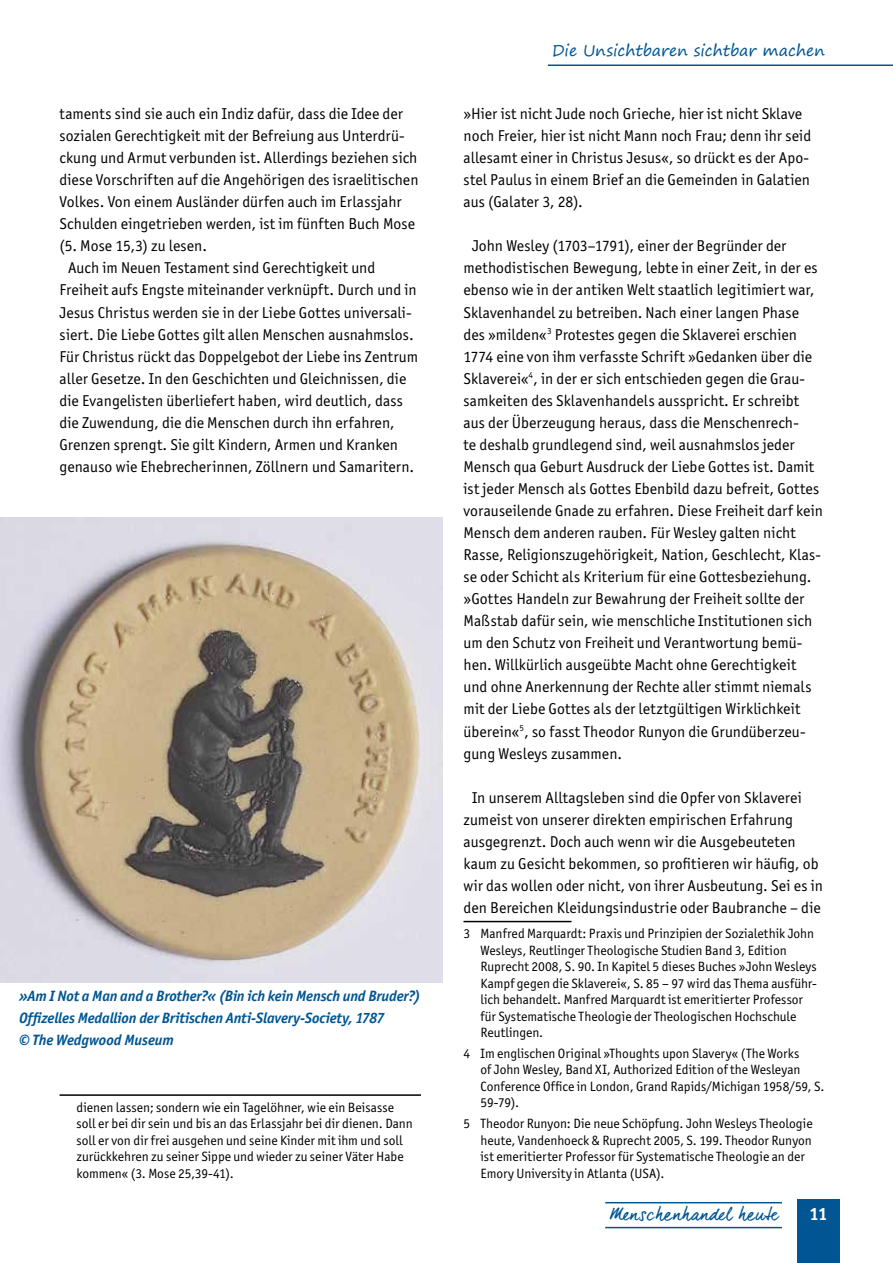
<style>
.page{position:relative;width:893px;height:1263px;background:#fff}
.page>*{position:absolute;margin:0;border:0;box-sizing:border-box;transform-origin:0 0}
.t1{font:18px "dear Joe 6";color:#005592}
.t2{font:700 18px "Officina Sans ITC Std";color:#fff}
.t3{font:15.75px/22px "Officina Sans ITC Std";letter-spacing:.005em;color:#000}
.t4{font:15.75px "Segoe Print";color:#005592}
.t5{font:italic 700 15px/22px "Officina Sans ITC Std";letter-spacing:-.01em;color:#005592}
.t6{font:13.5px/16.5px "Officina Sans ITC Std";color:#000}
</style>
<div class="page">
<div style="left:797px;top:1199px;width:43px;height:64px;background:#005592"></div>
<hr style="left:605px;top:1202px;width:177px;height:1px;background:#005592">
<hr style="left:605px;top:1227px;width:177px;height:1px;background:#005592">
<hr style="left:548px;top:65px;width:345px;height:1px;background:#005592">
<hr style="left:60px;top:1094px;width:361px;height:2px;background:#000">
<hr style="left:463px;top:921px;width:108px;height:1px;background:#000">
<img style="left:0;top:518px;width:442px;height:465px">
<p class="t3" style="left:60px;top:103px;width:345px">taments sind sie auch ein Indiz dafür, dass die Idee der</p>
<p class="t3" style="left:60px;top:125px;width:347px">sozialen Gerechtigkeit mit der Befreiung aus Unterdrü-</p>
<p class="t3" style="left:60px;top:147px;width:359px">ckung und Armut verbunden ist. Allerdings beziehen sich</p>
<p class="t3" style="left:60px;top:169px;width:360px">diese Vorschriften auf die Angehörigen des israelitischen</p>
<p class="t3" style="left:60px;top:191px;width:344px">Volkes. Von einem Ausländer dürfen auch im Erlassjahr</p>
<p class="t3" style="left:60px;top:213px;width:357px">Schulden eingetrieben werden, ist im fünften Buch Mose</p>
<p class="t3" style="left:60px;top:235px;width:149px">(5. Mose 15,3) zu lesen.</p>
<p class="t3" style="left:68px;top:257px;width:309px">Auch im Neuen Testament sind Gerechtigkeit und</p>
<p class="t3" style="left:60px;top:279px;width:359px">Freiheit aufs Engste miteinander verknüpft. Durch und in</p>
<p class="t3" style="left:60px;top:301px;width:354px">Jesus Christus werden sie in der Liebe Gottes universali-</p>
<p class="t3" style="left:60px;top:323px;width:356px">siert. Die Liebe Gottes gilt allen Menschen ausnahmslos.</p>
<p class="t3" style="left:60px;top:345px;width:360px">Für Christus rückt das Doppelgebot der Liebe ins Zentrum</p>
<p class="t3" style="left:60px;top:367px;width:348px">aller Gesetze. In den Geschichten und Gleichnissen, die</p>
<p class="t3" style="left:60px;top:389px;width:345px">die Evangelisten überliefert haben, wird deutlich, dass</p>
<p class="t3" style="left:60px;top:411px;width:337px">die Zuwendung, die die Menschen durch ihn erfahren,</p>
<p class="t3" style="left:60px;top:433px;width:340px">Grenzen sprengt. Sie gilt Kindern, Armen und Kranken</p>
<p class="t3" style="left:60px;top:455px;width:356px">genauso wie Ehebrecherinnen, Zöllnern und Samaritern.</p>
<p class="t5" style="left:19px;top:985px;width:403px">»Am I Not a Man and a Brother?« (Bin ich kein Mensch und Bruder?)<br>Offizelles Medallion der Britischen Anti-Slavery-Society, 1787<br>© The Wedgwood Museum</p>
<p class="t6" style="left:77px;top:1099px;width:338px">dienen lassen; sondern wie ein Tagelöhner, wie ein Beisasse soll er bei dir sein und bis an das Erlassjahr bei dir dienen. Dann soll er von dir frei ausgehen und seine Kinder mit ihm und soll zurückkehren zu seiner Sippe und wieder zu seiner Väter Habe kommen« (3. Mose 25,39-41).</p>
<p class="t4" style="left:552px;top:36px;width:274px">Die Unsichtbaren sichtbar machen</p>
<p class="t3" style="left:463px;top:103px;width:349px">»Hier ist nicht Jude noch Grieche, hier ist nicht Sklave noch Freier, hier ist nicht Mann noch Frau; denn ihr seid allesamt einer in Christus Jesus«, so drückt es der Apo&shy;stel Paulus in einem Brief an die Gemeinden in Galatien aus (Galater 3, 28).</p>
<p class="t3" style="left:463px;top:235px;width:361px;text-indent:9px">John Wesley (1703–1791), einer der Begründer der methodistischen Bewegung, lebte in einer Zeit, in der es ebenso wie in der antiken Welt staatlich legitimiert war, Sklavenhandel zu betreiben. Nach einer langen Phase des »milden«<sup>3</sup> Protestes gegen die Sklaverei erschien 1774 eine von ihm verfasste Schrift »Gedanken über die Sklaverei«<sup>4</sup>, in der er sich entschieden gegen die Grau&shy;samkeiten des Sklavenhandels ausspricht. Er schreibt aus der Überzeugung heraus, dass die Menschenrech-<br>te deshalb grundlegend sind, weil ausnahmslos jeder Mensch qua Geburt Ausdruck der Liebe Gottes ist. Damit ist jeder Mensch als Gottes Ebenbild dazu befreit, Gottes vorauseilende Gnade zu erfahren. Diese Freiheit darf kein Mensch dem anderen rauben. Für Wesley galten nicht Rasse, Religionszugehörigkeit, Nation, Geschlecht, Klas&shy;se oder Schicht als Kriterium für eine Gottesbeziehung. »Gottes Handeln zur Bewahrung der Freiheit sollte der Maßstab dafür sein, wie menschliche Institutionen sich um den Schutz von Freiheit und Verantwortung bemü&shy;hen. Willkürlich ausgeübte Macht ohne Gerechtigkeit und ohne Anerkennung der Rechte aller stimmt niemals mit der Liebe Gottes als der letztgültigen Wirklichkeit überein«<sup>5</sup>, so fasst Theodor Runyon die Grundüberzeu&shy;gung Wesleys zusammen.</p>
<p class="t3" style="left:463px;top:786px;width:361px;text-indent:9px">In unserem Alltagsleben sind die Opfer von Sklaverei zumeist von unserer direkten empirischen Erfahrung ausgegrenzt. Doch auch wenn wir die Ausgebeuteten kaum zu Gesicht bekommen, so profitieren wir häufig, ob wir das wollen oder nicht, von ihrer Ausbeutung. Sei es in den Bereichen Kleidungsindustrie oder Baubranche – die</p>
<p class="t6" style="left:480px;top:925px;width:338px;text-indent:-17px">3 Manfred Marquardt: Praxis und Prinzipien der Sozialethik John Wesleys, Reutlinger Theologische Studien Band 3, Edition Ruprecht 2008, S. 90. In Kapitel 5 dieses Buches »John Wesleys Kampf gegen die Sklaverei«, S. 85 – 97 wird das Thema ausführ&shy;lich behandelt. Manfred Marquardt ist emeritierter Professor für Systematische Theologie der Theologischen Hochschule Reutlingen.</p>
<p class="t6" style="left:480px;top:1045px;width:345px;text-indent:-17px">4 Im englischen Original »Thoughts upon Slavery« (The Works<br>of John Wesley, Band XI, Authorized Edition of the Wesleyan Conference Office in London, Grand Rapids/Michigan 1958/59, S.<br>59-79).</p>
<p class="t6" style="left:480px;top:1115px;width:334px;text-indent:-17px">5 Theodor Runyon: Die neue Schöpfung. John Wesleys Theologie heute, Vandenhoeck &amp; Ruprecht 2005, S. 199. Theodor Runyon ist emeritierter Professor für Systematische Theologie an der Emory University in Atlanta (USA).</p>
<p class="t1" style="left:609px;top:1204px;width:172px">Menschenhandel heute</p>
<p class="t2" style="left:809px;top:1203px;width:20px">11</p>
</div>
